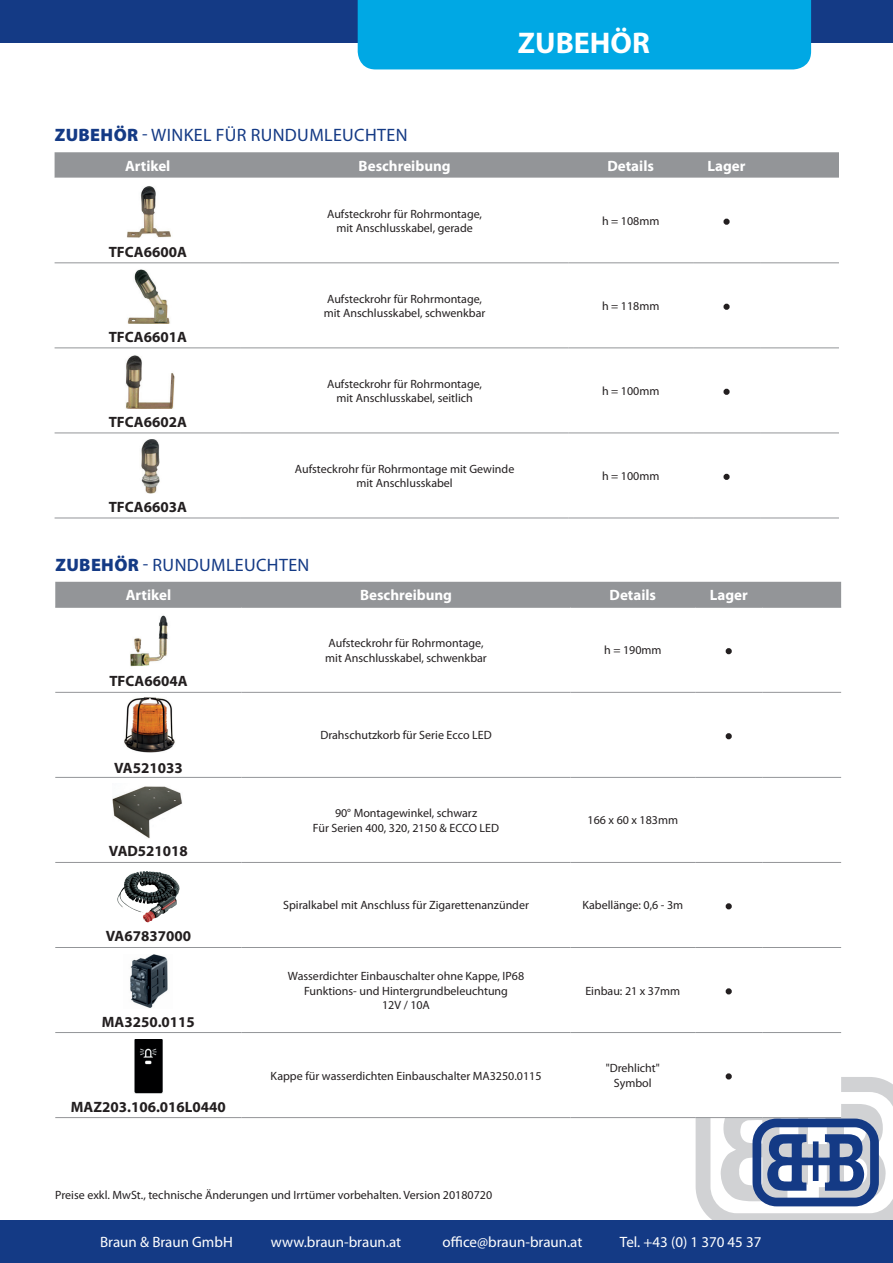
<style>
.page{position:relative;width:893px;height:1263px;background:#fff}
.page>*{position:absolute;margin:0;border:0;box-sizing:border-box;transform-origin:0 0}
.t1{font:700 30px "Myriad Pro";color:#fff}
.t2{font:18px "Myriad Pro";letter-spacing:.02em;color:#143a85}
.t3{font:700 15px "Myriad Pro";color:#231f20}
.t4{font:15px "Myriad Pro";color:#fff}
.t5{font:700 15px "Myriad Pro";color:#fff}
.t6{font:12px/14.4px "Myriad Pro";color:#231f20;text-align:center}
.s1{font-weight:900}
</style>
<div class="page">
<div style="left:0;top:1220px;width:893px;height:43px;background:#143a85"></div>
<div style="left:0;top:0;width:893px;height:43px;background:#143a85"></div>
<div style="left:358px;top:0;width:453px;height:69px;background:#00a8e4"></div>
<svg style="left:55px;top:152px;width:784px;height:26px;background:#95979a"></svg>
<svg style="left:55px;top:263px;width:186px;height:255px"></svg>
<svg style="left:241px;top:218px;width:598px;height:300px"></svg>
<hr style="left:55px;top:262px;width:186px;height:1px;background:#939598">
<hr style="left:241px;top:262px;width:327px;height:1px;background:#939598">
<hr style="left:568px;top:262px;width:125px;height:1px;background:#939598">
<hr style="left:693px;top:262px;width:67px;height:1px;background:#939598">
<hr style="left:760px;top:262px;width:79px;height:1px;background:#939598">
<hr style="left:55px;top:347px;width:186px;height:1px;background:#939598">
<hr style="left:241px;top:347px;width:327px;height:1px;background:#939598">
<hr style="left:568px;top:347px;width:125px;height:1px;background:#939598">
<hr style="left:693px;top:347px;width:67px;height:1px;background:#939598">
<hr style="left:760px;top:347px;width:79px;height:1px;background:#939598">
<hr style="left:55px;top:433px;width:186px;height:1px;background:#939598">
<hr style="left:241px;top:433px;width:327px;height:1px;background:#939598">
<hr style="left:568px;top:433px;width:125px;height:1px;background:#939598">
<hr style="left:693px;top:433px;width:67px;height:1px;background:#939598">
<hr style="left:760px;top:433px;width:79px;height:1px;background:#939598">
<hr style="left:55px;top:518px;width:186px;height:1px;background:#939598">
<hr style="left:241px;top:518px;width:327px;height:1px;background:#939598">
<hr style="left:568px;top:518px;width:125px;height:1px;background:#939598">
<hr style="left:693px;top:518px;width:67px;height:1px;background:#939598">
<hr style="left:760px;top:518px;width:79px;height:1px;background:#939598">
<img style="left:127px;top:186px;width:44px;height:52px">
<div style="left:723px;top:219px;width:7px;height:6px;border:3px solid #231f20;border-radius:50%"></div>
<img style="left:125px;top:269px;width:49px;height:55px">
<div style="left:723px;top:304px;width:7px;height:6px;border:3px solid #231f20;border-radius:50%"></div>
<img style="left:122px;top:354px;width:54px;height:55px">
<div style="left:723px;top:389px;width:7px;height:6px;border:3px solid #231f20;border-radius:50%"></div>
<img style="left:139px;top:439px;width:23px;height:55px">
<div style="left:723px;top:474px;width:7px;height:6px;border:3px solid #231f20;border-radius:50%"></div>
<div style="left:55px;top:582px;width:786px;height:25px;background:#939598"></div>
<svg style="left:55px;top:691px;width:187px;height:403px"></svg>
<svg style="left:242px;top:650px;width:599px;height:345px"></svg>
<hr style="left:55px;top:607px;width:187px;height:1px;background:#939598">
<hr style="left:242px;top:607px;width:328px;height:1px;background:#939598">
<hr style="left:570px;top:607px;width:125px;height:1px;background:#939598">
<hr style="left:695px;top:607px;width:67px;height:1px;background:#939598">
<hr style="left:762px;top:607px;width:79px;height:1px;background:#939598">
<hr style="left:55px;top:692px;width:187px;height:1px;background:#939598">
<hr style="left:242px;top:692px;width:328px;height:1px;background:#939598">
<hr style="left:570px;top:692px;width:125px;height:1px;background:#939598">
<hr style="left:695px;top:692px;width:67px;height:1px;background:#939598">
<hr style="left:762px;top:692px;width:79px;height:1px;background:#939598">
<hr style="left:55px;top:777px;width:187px;height:1px;background:#939598">
<hr style="left:242px;top:777px;width:328px;height:1px;background:#939598">
<hr style="left:570px;top:777px;width:125px;height:1px;background:#939598">
<hr style="left:695px;top:777px;width:67px;height:1px;background:#939598">
<hr style="left:762px;top:777px;width:79px;height:1px;background:#939598">
<hr style="left:55px;top:862px;width:187px;height:1px;background:#939598">
<hr style="left:242px;top:862px;width:328px;height:1px;background:#939598">
<hr style="left:570px;top:862px;width:125px;height:1px;background:#939598">
<hr style="left:695px;top:862px;width:67px;height:1px;background:#939598">
<hr style="left:762px;top:862px;width:79px;height:1px;background:#939598">
<hr style="left:55px;top:947px;width:187px;height:1px;background:#939598">
<hr style="left:242px;top:947px;width:328px;height:1px;background:#939598">
<hr style="left:570px;top:947px;width:125px;height:1px;background:#939598">
<hr style="left:695px;top:947px;width:67px;height:1px;background:#939598">
<hr style="left:762px;top:947px;width:79px;height:1px;background:#939598">
<hr style="left:55px;top:1032px;width:187px;height:1px;background:#939598">
<hr style="left:242px;top:1032px;width:328px;height:1px;background:#939598">
<hr style="left:570px;top:1032px;width:125px;height:1px;background:#939598">
<hr style="left:695px;top:1032px;width:67px;height:1px;background:#939598">
<hr style="left:762px;top:1032px;width:79px;height:1px;background:#939598">
<hr style="left:55px;top:1117px;width:187px;height:1px;background:#939598">
<hr style="left:242px;top:1117px;width:328px;height:1px;background:#939598">
<hr style="left:570px;top:1117px;width:125px;height:1px;background:#939598">
<hr style="left:695px;top:1117px;width:67px;height:1px;background:#939598">
<img style="left:130px;top:615px;width:38px;height:52px">
<svg style="left:726px;top:648px;width:6px;height:6px"></svg>
<img style="left:109px;top:693px;width:82px;height:62px">
<svg style="left:726px;top:733px;width:6px;height:6px"></svg>
<img style="left:113px;top:784px;width:71px;height:54px">
<img style="left:117px;top:871px;width:27px;height:42px">
<svg style="left:726px;top:903px;width:6px;height:6px"></svg>
<img style="left:123px;top:954px;width:50px;height:54px">
<svg style="left:726px;top:988px;width:6px;height:6px"></svg>
<img style="left:134px;top:1039px;width:29px;height:54px">
<svg style="left:696px;top:1073px;width:197px;height:147px"></svg>
<h2 class="t2" style="left:55px;top:124px;width:354px"><span class="s1">ZUBEHÖR</span> - WINKEL FÜR RUNDUMLEUCHTEN</h2>
<h1 class="t1" style="left:518px;top:23px;width:133px">ZUBEHÖR</h1>
<p class="t5" style="left:125px;top:156px;width:47px">Artikel</p>
<p class="t5" style="left:359px;top:156px;width:94px">Beschreibung</p>
<p class="t5" style="left:607px;top:156px;width:48px">Details</p>
<p class="t5" style="left:707px;top:156px;width:40px">Lager</p>
<p class="t3" style="left:109px;top:242px;width:80px">TFCA6600A</p>
<p class="t3" style="left:109px;top:327px;width:80px">TFCA6601A</p>
<p class="t3" style="left:109px;top:412px;width:80px">TFCA6602A</p>
<p class="t3" style="left:109px;top:497px;width:80px">TFCA6603A</p>
<p class="t6" style="left:327px;top:206px;width:156px">Aufsteckrohr für Rohrmontage, mit Anschlusskabel, gerade</p>
<p class="t6" style="left:602px;top:213px;width:59px">h = 108mm</p>
<p class="t6" style="left:324px;top:291px;width:163px;text-align:left">Aufsteckrohr für Rohrmontage, mit Anschlusskabel, schwenkbar</p>
<p class="t6" style="left:602px;top:298px;width:59px">h = 118mm</p>
<p class="t6" style="left:327px;top:376px;width:156px">Aufsteckrohr für Rohrmontage, mit Anschlusskabel, seitlich</p>
<p class="t6" style="left:602px;top:383px;width:59px">h = 100mm</p>
<p class="t6" style="left:295px;top:461px;width:221px">Aufsteckrohr für Rohrmontage mit Gewinde mit Anschlusskabel</p>
<p class="t6" style="left:602px;top:468px;width:59px">h = 100mm</p>
<h2 class="t2" style="left:55px;top:553px;width:255px"><span class="s1">ZUBEHÖR</span> - RUNDUMLEUCHTEN</h2>
<p class="t5" style="left:126px;top:585px;width:47px">Artikel</p>
<p class="t5" style="left:360px;top:585px;width:94px">Beschreibung</p>
<p class="t5" style="left:610px;top:585px;width:48px">Details</p>
<p class="t5" style="left:710px;top:585px;width:40px">Lager</p>
<p class="t3" style="left:109px;top:671px;width:80px">TFCA6604A</p>
<p class="t3" style="left:114px;top:758px;width:70px">VA521033</p>
<p class="t3" style="left:109px;top:842px;width:80px">VAD521018</p>
<p class="t3" style="left:106px;top:927px;width:87px">VA67837000</p>
<p class="t3" style="left:102px;top:1012px;width:94px">MA3250.0115</p>
<p class="t3" style="left:71px;top:1097px;width:156px">MAZ203.106.016L0440</p>
<p class="t6" style="left:325px;top:636px;width:163px;text-align:left">Aufsteckrohr für Rohrmontage, mit Anschlusskabel, schwenkbar</p>
<p class="t6" style="left:604px;top:643px;width:59px">h = 190mm</p>
<p class="t6" style="left:320px;top:728px;width:173px">Drahschutzkorb für Serie Ecco LED</p>
<p class="t6" style="left:313px;top:806px;width:188px">90° Montagewinkel, schwarz<br>Für Serien 400, 320, 2150 &amp; ECCO LED</p>
<p class="t6" style="left:588px;top:813px;width:92px">166 x 60 x 183mm</p>
<p class="t6" style="left:283px;top:898px;width:247px">Spiralkabel mit Anschluss für Zigarettenanzünder</p>
<p class="t6" style="left:582px;top:898px;width:102px">Kabellänge: 0,6 - 3m</p>
<p class="t6" style="left:288px;top:969px;width:238px">Wasserdichter Einbauschalter ohne Kappe, IP68<br>Funktions- und Hintergrundbeleuchtung<br>12V / 10A</p>
<p class="t6" style="left:585px;top:983px;width:96px">Einbau: 21 x 37mm</p>
<p class="t6" style="left:271px;top:1068px;width:272px">Kappe für wasserdichten Einbauschalter MA3250.0115</p>
<p class="t6" style="left:606px;top:1061px;width:56px">"Drehlicht"<br>Symbol</p>
<p class="t6" style="left:55px;top:1188px;width:438px">Preise exkl. MwSt., technische Änderungen und Irrtümer vorbehalten. Version 20180720</p>
<p class="t4" style="left:100px;top:1232px;width:134px">Braun &amp; Braun GmbH</p>
<p class="t4" style="left:271px;top:1232px;width:132px">www.braun-braun.at</p>
<p class="t4" style="left:443px;top:1232px;width:141px">office@braun-braun.at</p>
<p class="t4" style="left:620px;top:1232px;width:143px">Tel. +43 (0) 1 370 45 37</p>
</div>
